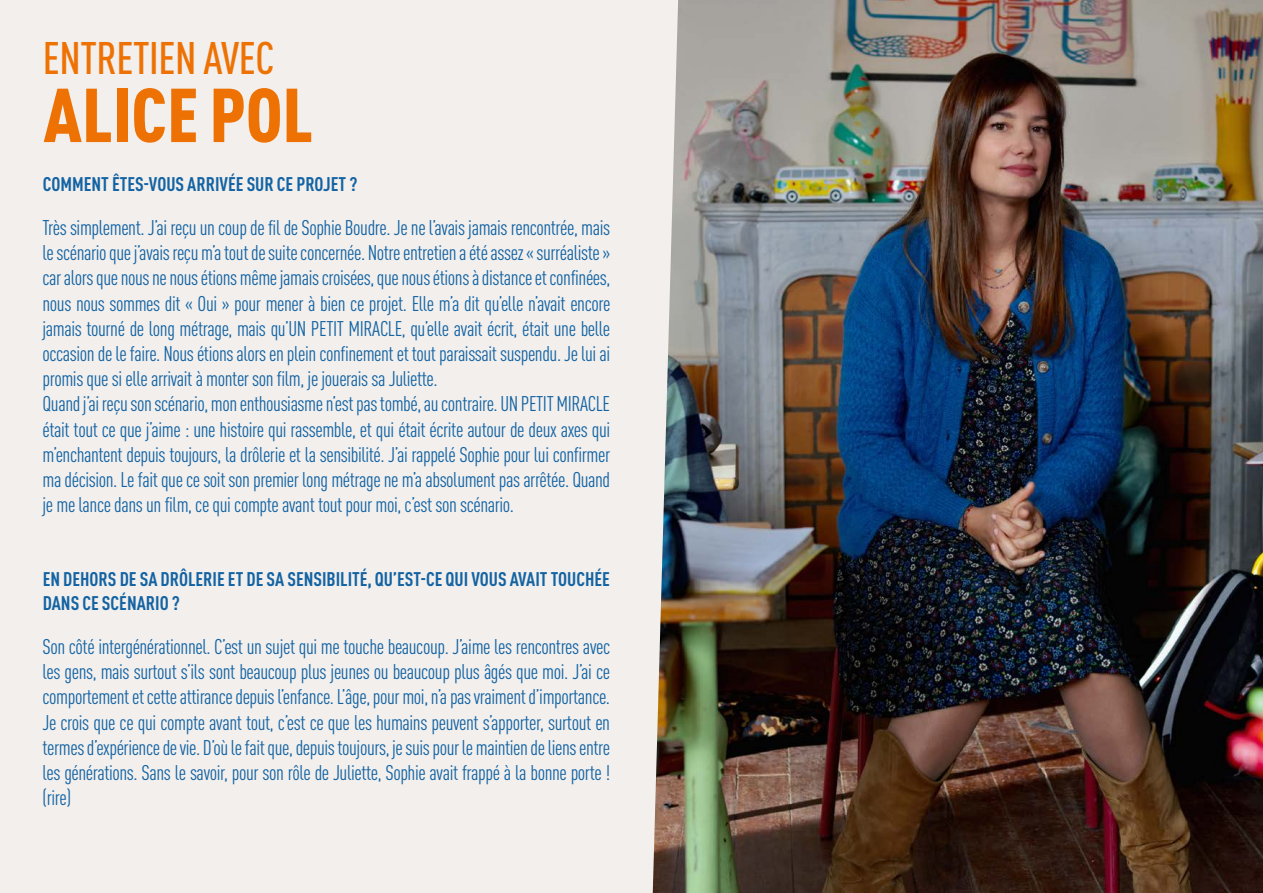
<style>
.page{position:relative;width:1263px;height:893px;background:#f2efed}
.page>*{position:absolute;margin:0;border:0;box-sizing:border-box;transform-origin:0 0}
.t1{font:900 condensed 75px "DIN Pro";color:#ee7203}
.t2{font:500 condensed 45px "DIN Pro";letter-spacing:-.01em;color:#ee7203}
.t3{font:condensed 21px/25.2px "DIN Pro";letter-spacing:-.02em;color:#1363a3}
.t4{font:700 condensed 19.5px/23.4px "DIN Pro";color:#1363a3}
</style>
<div class="page">
<img style="left:653px;top:0;width:610px;height:893px">
<h2 class="t2" style="left:43px;top:25px;width:233px">ENTRETIEN AVEC</h2>
<h1 class="t1" style="left:43px;top:57px;width:271px">ALICE POL</h1>
<p class="t4" style="left:43px;top:170px;width:316px">COMMENT ÊTES-VOUS ARRIVÉE SUR CE PROJET ?</p>
<p class="t3" style="left:43px;top:213px;width:569px">Très simplement. J’ai reçu un coup de fil de Sophie Boudre. Je ne l’avais jamais rencontrée, mais le scénario que j’avais reçu m’a tout de suite concernée. Notre entretien a été assez « surréaliste » car alors que nous ne nous étions même jamais croisées, que nous étions à distance et confinées, nous nous sommes dit « Oui » pour mener à bien ce projet. Elle m’a dit qu’elle n’avait encore jamais tourné de long métrage, mais qu’UN PETIT MIRACLE, qu’elle avait écrit, était une belle occasion de le faire. Nous étions alors en plein confinement et tout paraissait suspendu. Je lui ai promis que si elle arrivait à monter son film, je jouerais sa Juliette.<br>Quand j’ai reçu son scénario, mon enthousiasme n’est pas tombé, au contraire. UN PETIT MIRACLE était tout ce que j’aime : une histoire qui rassemble, et qui était écrite autour de deux axes qui m’enchantent depuis toujours, la drôlerie et la sensibilité. J’ai rappelé Sophie pour lui confirmer ma décision. Le fait que ce soit son premier long métrage ne m’a absolument pas arrêtée. Quand je me lance dans un film, ce qui compte avant tout pour moi, c’est son scénario.</p>
<p class="t4" style="left:43px;top:566px;width:569px">EN DEHORS DE SA DRÔLERIE ET DE SA SENSIBILITÉ, QU’EST-CE QUI VOUS AVAIT TOUCHÉE<br>DANS CE SCÉNARIO ?</p>
<p class="t3" style="left:43px;top:632px;width:569px;text-align:justify">Son côté intergénérationnel. C’est un sujet qui me touche beaucoup. J’aime les rencontres avec les gens, mais surtout s’ils sont beaucoup plus jeunes ou beaucoup plus âgés que moi. J’ai ce comportement et cette attirance depuis l’enfance. L’âge, pour moi, n’a pas vraiment d’importance.<br>Je crois que ce qui compte avant tout, c’est ce que les humains peuvent s’apporter, surtout en termes d’expérience de vie. D’où le fait que, depuis toujours, je suis pour le maintien de liens entre les générations. Sans le savoir, pour son rôle de Juliette, Sophie avait frappé à la bonne porte ! (rire)</p>
</div>
